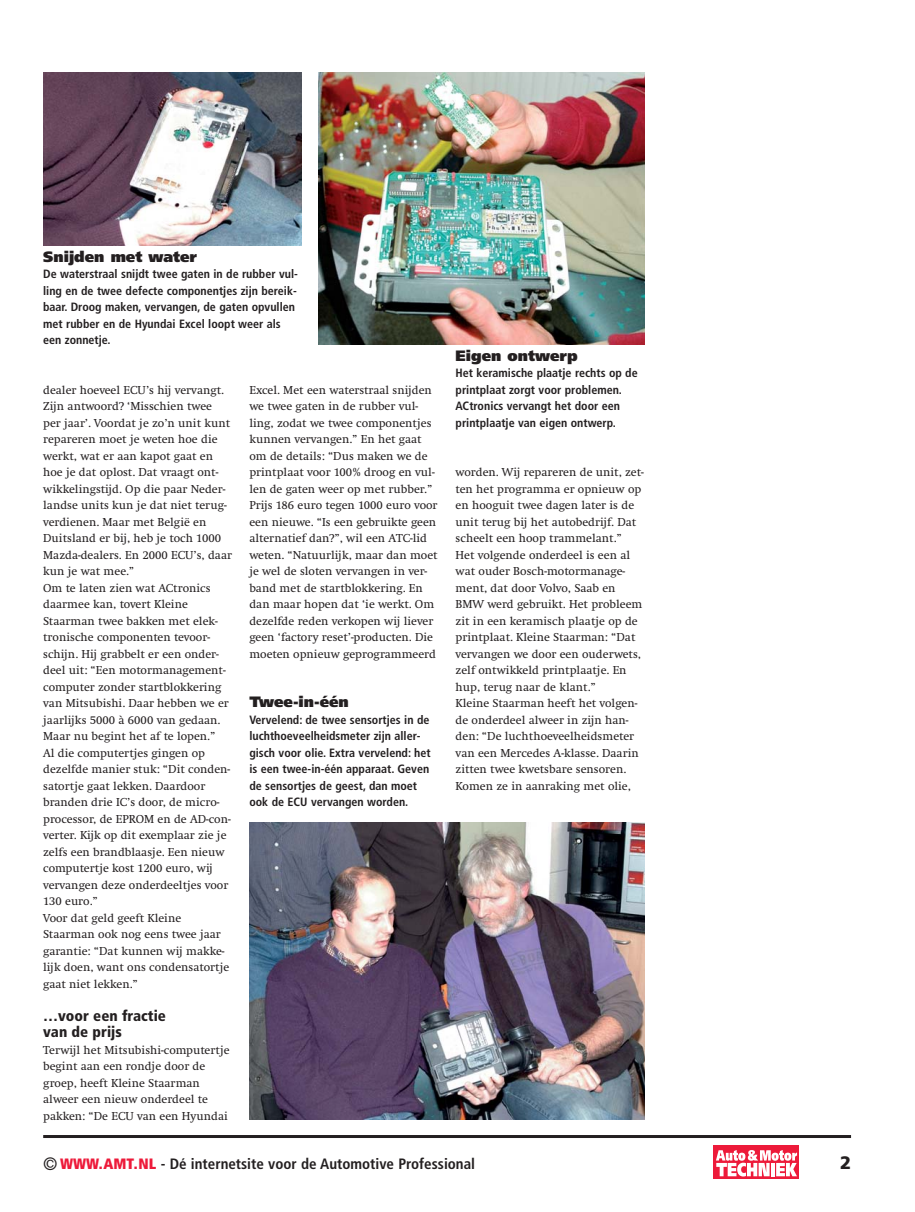
<style>
.page{position:relative;width:915px;height:1212px;background:#fff}
.page>*{position:absolute;margin:0;border:0;box-sizing:border-box;transform-origin:0 0}
.t1{font:900 18px "Frutiger";color:#231f20}
.t2{font:700 condensed 15px "Frutiger";color:#231f20}
.t3{font:900 15px "Frutiger";color:#231f20}
.t4{font:900 condensed 15px/16.5px "Frutiger";color:#231f20}
.t5{font:12px/16.5px "Swift";color:#231f20}
.t6{font:700 condensed 12px/16.5px "Frutiger";color:#231f20}
.s1{font-weight:400;font-size:18px}
.s2{font-weight:900;color:#ed1a3a}
</style>
<div class="page">
<hr style="left:43px;top:1135px;width:808px;height:3px;background:#231f20">
<img style="left:43px;top:72px;width:258px;height:173px">
<img style="left:318px;top:72px;width:327px;height:272px">
<img style="left:249px;top:823px;width:396px;height:297px">
<div style="left:714px;top:1146px;width:85px;height:33px;background:#ed1a3a"></div>
<svg style="left:716px;top:1150px;width:81px;height:27px"></svg>
<p class="t3" style="left:43px;top:251px;width:155px">Snijden met water</p>
<p class="t6" style="left:43px;top:267px;width:256px">De waterstraal snijdt twee gaten in de rubber vul&shy;ling en de twee defecte componentjes zijn bereik&shy;baar. Droog maken, vervangen, de gaten opvullen met rubber en de Hyundai Excel loopt weer als een zonnetje.</p>
<p class="t5" style="left:43px;top:383px;width:190px">dealer hoeveel ECU’s hij vervangt.<br>Zijn antwoord? ‘Misschien twee per jaar’. Voordat je zo’n unit kunt repareren moet je weten hoe die werkt, wat er aan kapot gaat en hoe je dat oplost. Dat vraagt ont&shy;wikkelingstijd. Op die paar Neder&shy;landse units kun je dat niet terug&shy;verdienen. Maar met België en<br>Duitsland er bij, heb je toch 1000<br>Mazda-dealers. En 2000 ECU’s, daar kun je wat mee.”<br>Om te laten zien wat ACtronics daarmee kan, tovert Kleine<br>Staarman twee bakken met elek&shy;tronische componenten tevoor&shy;schijn. Hij grabbelt er een onder&shy;deel uit: “Een motormanagement&shy;computer zonder startblokkering van Mitsubishi. Daar hebben we er jaarlijks 5000 à 6000 van gedaan.<br>Maar nu begint het af te lopen.”<br>Al die computertjes gingen op dezelfde manier stuk: “Dit conden&shy;satortje gaat lekken. Daardoor branden drie IC’s door, de micro&shy;processor, de EPROM en de AD-con&shy;verter. Kijk op dit exemplaar zie je zelfs een brandblaasje. Een nieuw computertje kost 1200 euro, wij vervangen deze onderdeeltjes voor<br>130 euro.”<br>Voor dat geld geeft Kleine<br>Staarman ook nog eens twee jaar garantie: “Dat kunnen wij makke&shy;lijk doen, want ons condensatortje gaat niet lekken.”</p>
<p class="t4" style="left:43px;top:1009px;width:124px">…voor een fractie van de prijs</p>
<p class="t5" style="left:43px;top:1043px;width:188px">Terwijl het Mitsubishi-computertje begint aan een rondje door de groep, heeft Kleine Staarman alweer een nieuw onderdeel te pakken: “De ECU van een Hyundai</p>
<p class="t5" style="left:249px;top:383px;width:190px">Excel. Met een waterstraal snijden we twee gaten in de rubber vul&shy;ling, zodat we twee componentjes kunnen vervangen.” En het gaat om de details: “Dus maken we de printplaat voor 100% droog en vul&shy;len de gaten weer op met rubber.” Prijs 186 euro tegen 1000 euro voor een nieuwe. “Is een gebruikte geen alternatief dan?”, wil een ATC-lid weten. “Natuurlijk, maar dan moet je wel de sloten vervangen in ver&shy;band met de startblokkering. En dan maar hopen dat ‘ie werkt. Om dezelfde reden verkopen wij liever geen ‘factory reset’-producten. Die moeten opnieuw geprogrammeerd</p>
<p class="t3" style="left:249px;top:696px;width:101px">Twee-in-één</p>
<p class="t6" style="left:249px;top:712px;width:183px">Vervelend: de twee sensortjes in de luchthoeveelheidsmeter zijn aller&shy;gisch voor olie. Extra vervelend: het is een twee-in-één apparaat. Geven de sensortjes de geest, dan moet ook de ECU vervangen worden.</p>
<p class="t3" style="left:456px;top:350px;width:123px">Eigen ontwerp</p>
<p class="t6" style="left:456px;top:366px;width:184px">Het keramische plaatje rechts op de printplaat zorgt voor problemen.<br>ACtronics vervangt het door een printplaatje van eigen ontwerp.</p>
<p class="t5" style="left:456px;top:465px;width:190px">worden. Wij repareren de unit, zet&shy;ten het programma er opnieuw op en hooguit twee dagen later is de unit terug bij het autobedrijf. Dat scheelt een hoop trammelant.”<br>Het volgende onderdeel is een al wat ouder Bosch-motormanage&shy;ment, dat door Volvo, Saab en<br>BMW werd gebruikt. Het probleem zit in een keramisch plaatje op de printplaat. Kleine Staarman: “Dat vervangen we door een ouderwets, zelf ontwikkeld printplaatje. En hup, terug naar de klant.”<br>Kleine Staarman heeft het volgen&shy;de onderdeel alweer in zijn han&shy;den: “De luchthoeveelheidsmeter van een Mercedes A-klasse. Daarin zitten twee kwetsbare sensoren.<br>Komen ze in aanraking met olie,</p>
<p class="t2" style="left:43px;top:1158px;width:433px"><span class="s1">©</span> <span class="s2">WWW.AMT.NL</span> - Dé internetsite voor de Automotive Professional</p>
<h1 class="t1" style="left:840px;top:1156px;width:13px">2</h1>
</div>
